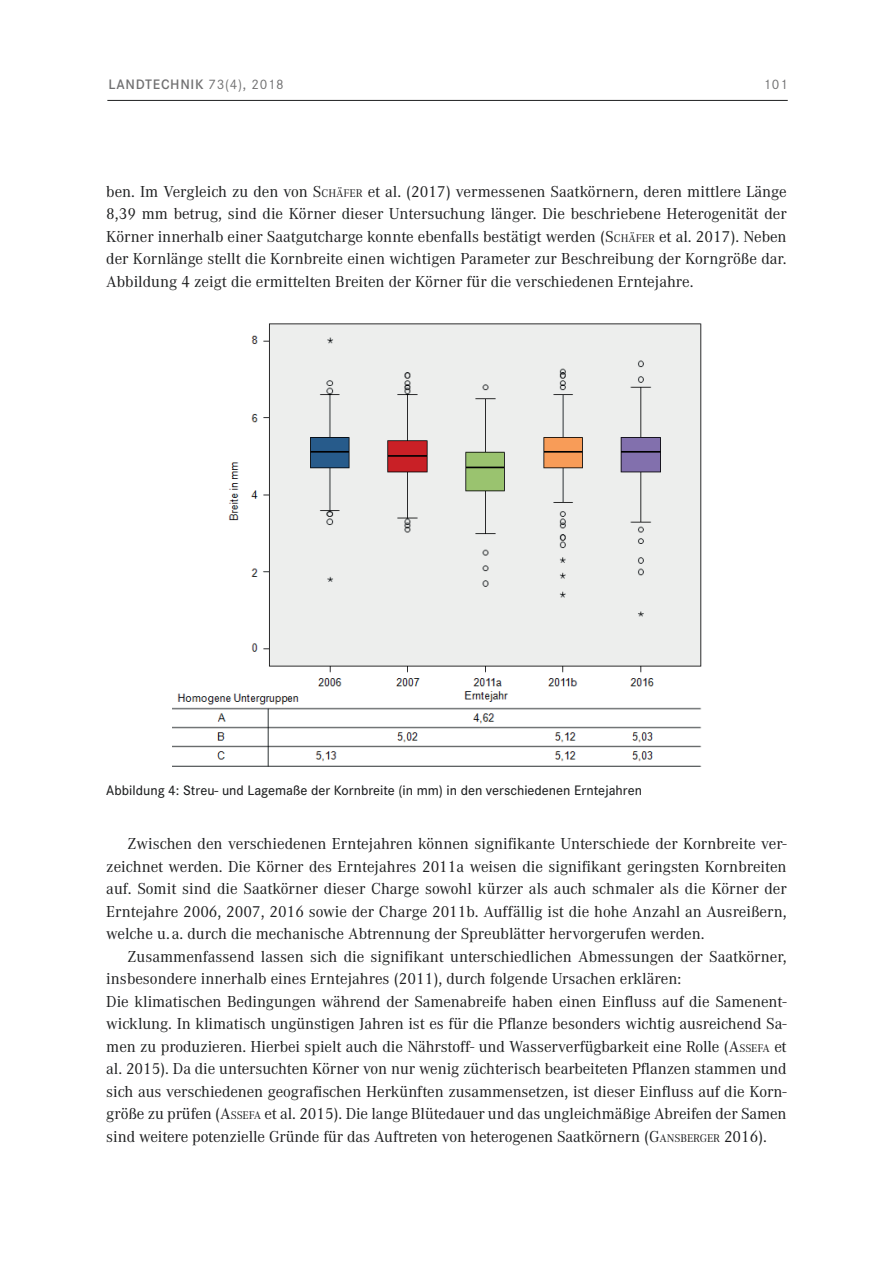
<style>
.page{position:relative;width:893px;height:1263px;background:#fff}
.page>*{position:absolute;margin:0;border:0;box-sizing:border-box;transform-origin:0 0}
.t1{font:16.5px/22.5px "Corporate A";letter-spacing:-.005em;color:#1d1e1f;text-align:justify}
.t2{font:500 14.25px "Corporate S";color:#1d1e1f}
.t3{font:600 14.25px "Corporate S";letter-spacing:.05em;color:#707071}
.t4{font:14.25px "Corporate S";color:#707071}
.s1{font-family:"Corporate S Reg 2";font-weight:400}
.s2{font-style:inherit}
.s3{font-size:11.55px}
</style>
<div class="page">
<hr style="left:107px;top:100px;width:681px;height:1px;background:#1d1e1f">
<img style="left:172px;top:323px;width:530px;height:444px">
<p class="t3" style="left:108px;top:76px;width:177px">LANDTECHNIK <span class="s1">73(4), 2018</span></p>
<p class="t4" style="left:763px;top:76px;width:26px">101</p>
<p class="t1" style="left:106px;top:180px;width:682px">ben. Im Vergleich zu den von <span class="s2">S</span><span class="s3">CHÄFER</span> et al. (2017) vermessenen Saatkörnern, deren mittlere Länge 8,39 mm betrug, sind die Körner dieser Untersuchung länger. Die beschriebene Heterogenität der Körner innerhalb einer Saatgutcharge konnte ebenfalls bestätigt werden (<span class="s2">S</span><span class="s3">CHÄFER</span> et al. 2017). Neben der Kornlänge stellt die Kornbreite einen wichtigen Parameter zur Beschreibung der Korngröße dar.<br>Abbildung 4 zeigt die ermittelten Breiten der Körner für die verschiedenen Erntejahre.</p>
<p class="t2" style="left:106px;top:782px;width:537px">Abbildung 4: Streu- und Lagemaße der Kornbreite (in mm) in den verschiedenen Erntejahren</p>
<p class="t1" style="left:106px;top:833px;width:682px;text-indent:21px">Zwischen den verschiedenen Erntejahren können signifikante Unterschiede der Kornbreite ver&shy;zeichnet werden. Die Körner des Erntejahres 2011a weisen die signifikant geringsten Kornbreiten auf. Somit sind die Saatkörner dieser Charge sowohl kürzer als auch schmaler als die Körner der Erntejahre 2006, 2007, 2016 sowie der Charge 2011b. Auffällig ist die hohe Anzahl an Ausreißern, welche u. a. durch die mechanische Abtrennung der Spreublätter hervorgerufen werden.</p>
<p class="t1" style="left:106px;top:946px;width:682px;text-align:left;text-indent:21px">Zusammenfassend lassen sich die signifikant unterschiedlichen Abmessungen der Saatkörner, insbesondere innerhalb eines Erntejahres (2011), durch folgende Ursachen erklären:<br>Die klimatischen Bedingungen während der Samenabreife haben einen Einfluss auf die Samenent&shy;wicklung. In klimatisch ungünstigen Jahren ist es für die Pflanze besonders wichtig ausreichend Sa&shy;men zu produzieren. Hierbei spielt auch die Nährstoff- und Wasserverfügbarkeit eine Rolle (<span class="s2">A</span><span class="s3">SSEFA</span> et al. 2015). Da die untersuchten Körner von nur wenig züchterisch bearbeiteten Pflanzen stammen und sich aus verschiedenen geografischen Herkünften zusammensetzen, ist dieser Einfluss auf die Korn&shy;größe zu prüfen (<span class="s2">A</span><span class="s3">SSEFA</span> et al. 2015). Die lange Blütedauer und das ungleichmäßige Abreifen der Samen sind weitere potenzielle Gründe für das Auftreten von heterogenen Saatkörnern (<span class="s2">G</span><span class="s3">ANSBERGER</span> 2016).</p>
</div>
